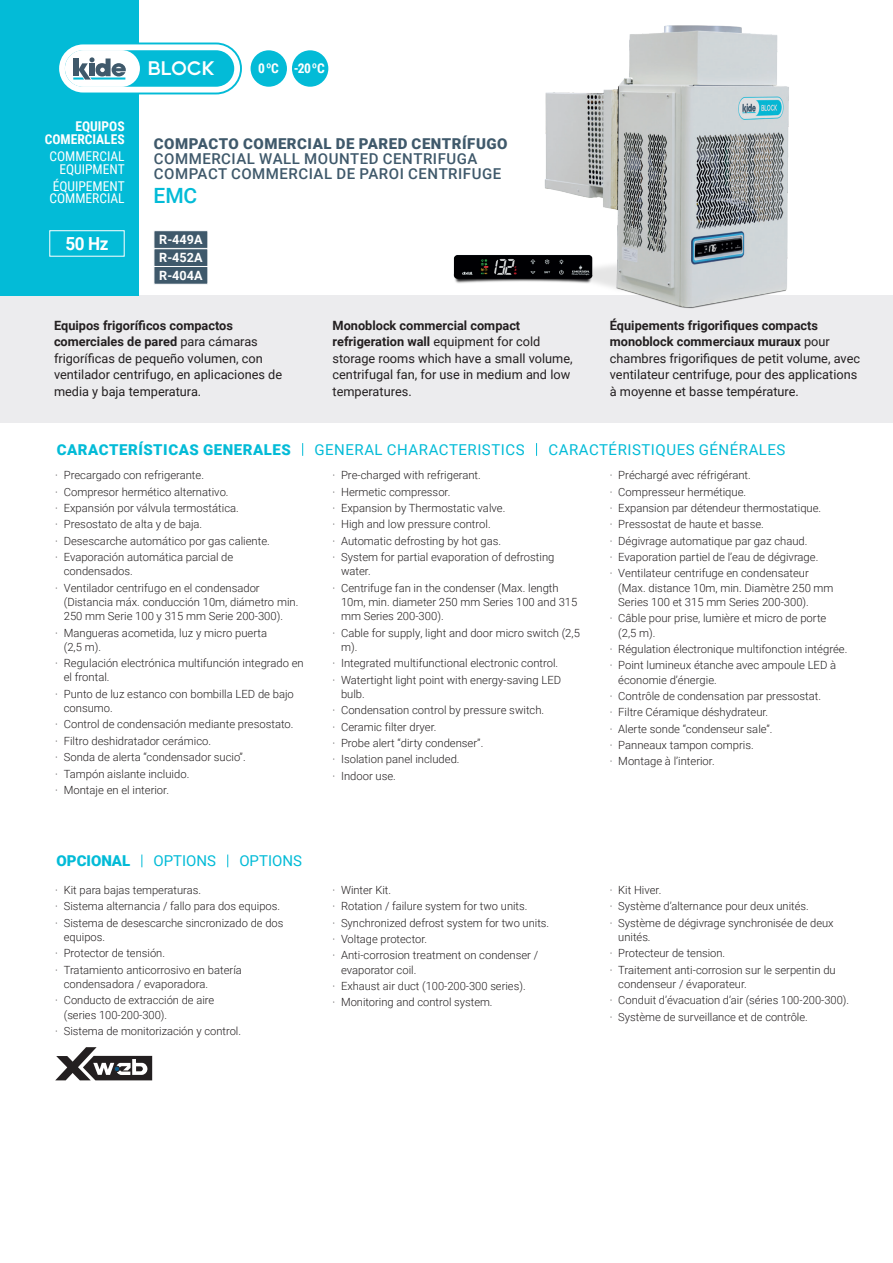
<style>
.page{position:relative;width:893px;height:1263px;background:#fff}
.page>*{position:absolute;margin:0;border:0;box-sizing:border-box;transform-origin:0 0}
.t1{font:500 21px "Roboto";color:#03bbd7}
.t2{font:19.35px "Atami";color:#fff}
.t3{font:700 18px "Roboto";color:#fff;scale:.95 1}
.t4{font:500 15px/15px "Roboto";letter-spacing:.035em;color:#3f596b}
.t5{font:15px "Roboto";letter-spacing:.035em;color:#03bbd7}
.t6{font:900 15px "Roboto";letter-spacing:.035em;color:#3f596b}
.t7{font:900 15px "Roboto";letter-spacing:.035em;color:#03bbd7}
.t8{font:15px "Roboto";color:#03bbd7}
.t9{font:900 15px "Roboto";color:#03bbd7}
.t10{font:13.5px/12.8px "Roboto Condensed";color:#fff;text-align:right}
.t11{font:700 13.5px/12.8px "Roboto Condensed";color:#fff;text-align:right}
.t12{font:12.75px/16.5px "Roboto";color:#231f20}
.t13{font:700 12.75px/17.9px "Roboto";color:#fff;text-align:justify}
.t14{font:300 11.25px/16.4px "Roboto";color:#231f20}
.s1{font-weight:700}
</style>
<div class="page">
<div style="left:0;top:296px;width:893px;height:127px;background:#ececee"></div>
<svg style="left:302px;top:443px;width:1px;height:13px"></svg>
<svg style="left:536px;top:443px;width:1px;height:13px"></svg>
<svg style="left:141px;top:854px;width:1px;height:13px"></svg>
<svg style="left:227px;top:854px;width:1px;height:13px"></svg>
<svg style="left:55px;top:1047px;width:97px;height:33px"></svg>
<div style="left:0;top:0;width:138px;height:296px;background:#03bbd7"></div>
<div style="left:57px;top:43px;width:185px;height:51px;border:8px solid #03bbd7;border-radius:22px"></div>
<div style="left:62px;top:47px;width:175px;height:43px;background:#03bbd7;border-radius:21px"></div>
<div style="left:59px;top:44px;width:181px;height:49px;border:6px solid #fff;border-radius:21px"></div>
<div style="left:65px;top:50px;width:75px;height:37px;background:#fff;border-radius:18px"></div>
<svg style="left:73px;top:57px;width:53px;height:23px"></svg>
<div style="left:49px;top:230px;width:76px;height:27px;background:#03bbd7;border:1px solid #fff"></div>
<img style="left:533px;top:25px;width:266px;height:284px">
<img style="left:453px;top:249px;width:146px;height:37px">
<div style="left:251px;top:50px;width:36px;height:37px;background:#03bbd7;border-radius:50%"></div>
<div style="left:292px;top:50px;width:36px;height:37px;background:#03bbd7;border-radius:50%"></div>
<div style="left:154px;top:230px;width:54px;height:19px;background:#3f596b;border:1px solid #fff"></div>
<div style="left:154px;top:248px;width:54px;height:19px;background:#3f596b;border:1px solid #fff"></div>
<div style="left:154px;top:266px;width:54px;height:19px;background:#3f596b;border:1px solid #fff"></div>
<p class="t11" style="left:45px;top:119px;width:81px">EQUIPOS<br>COMERCIALES</p>
<p class="t10" style="left:49px;top:149px;width:77px">COMMERCIAL<br>EQUIPMENT</p>
<p class="t10" style="left:49px;top:179px;width:77px;text-align:left">ÉQUIPEMENT<br>COMMERCIAL</p>
<h3 class="t3" style="left:66px;top:231px;width:47px">50 Hz</h3>
<h2 class="t2" style="left:148px;top:57px;width:69px">BLOCK</h2>
<p class="t11" style="left:258px;top:62px;width:68px">0 ºC -20 ºC</p>
<h3 class="t6" style="left:154px;top:133px;width:355px">COMPACTO COMERCIAL DE PARED CENTRÍFUGO</h3>
<h3 class="t4" style="left:154px;top:150px;width:349px">COMMERCIAL WALL MOUNTED CENTRIFUGA<br>COMPACT COMMERCIAL DE PAROI CENTRIFUGE</h3>
<h1 class="t1" style="left:154px;top:181px;width:45px">EMC</h1>
<p class="t13" style="left:159px;top:230px;width:45px">R-449A R-452A R-404A</p>
<p class="t12" style="left:54px;top:317px;width:230px"><span class="s1">Equipos frigoríficos compactos comerciales de pared</span> para cámaras frigoríficas de pequeño volumen, con ventilador centrifugo, en aplicaciones de media y baja temperatura.</p>
<p class="t12" style="left:333px;top:317px;width:242px"><span class="s1">Monoblock commercial compact refrigeration wall</span> equipment for cold storage rooms which have a small volume, centrifugal fan, for use in medium and low temperatures.</p>
<p class="t12" style="left:610px;top:317px;width:252px"><span class="s1">Équipements frigorifiques compacts monoblock commerciaux muraux</span> pour chambres frigorifiques de petit volume, avec ventilateur centrifuge, pour des applications à moyenne et basse température.</p>
<h3 class="t7" style="left:57px;top:439px;width:235px">CARACTERÍSTICAS GENERALES</h3>
<h3 class="t5" style="left:315px;top:439px;width:212px">GENERAL CHARACTERISTICS</h3>
<h3 class="t5" style="left:548px;top:439px;width:239px">CARACTÉRISTIQUES GÉNÉRALES</h3>
<p class="t14" style="left:55px;top:467px;width:216px">· Precargado con refrigerante.<br>· Compresor hermético alternativo.<br>· Expansión por válvula termostática.<br>· Presostato de alta y de baja.<br>· Desescarche automático por gas caliente. · Evaporación automática parcial de</p>
<p class="t14" style="left:55px;top:563px;width:206px;text-indent:9px">condensados.<br>· Ventilador centrifugo en el condensador</p>
<p class="t14" style="left:64px;top:594px;width:236px;line-height:14.2px">(Distancia máx. conducción 10m, diámetro min.<br>250 mm Serie 100 y 315 mm Serie 200-300).</p>
<p class="t14" style="left:64px;top:625px;width:205px;line-height:14.2px;text-indent:-9px">· Mangueras acometida, luz y micro puerta (2,5 m).</p>
<p class="t14" style="left:64px;top:656px;width:242px;line-height:14.2px;text-indent:-9px">· Regulación electrónica multifunción integrado en el frontal.</p>
<p class="t14" style="left:64px;top:686px;width:232px;line-height:14.2px;text-indent:-9px">· Punto de luz estanco con bombilla LED de bajo consumo.</p>
<p class="t14" style="left:55px;top:716px;width:240px">· Control de condensación mediante presostato. · Filtro deshidratador cerámico.<br>· Sonda de alerta “condensador sucio”.<br>· Tampón aislante incluido.<br>· Montaje en el interior.</p>
<p class="t14" style="left:333px;top:467px;width:223px">· Pre-charged with refrigerant.<br>· Hermetic compressor.<br>· Expansion by Thermostatic valve.<br>· High and low pressure control.<br>· Automatic defrosting by hot gas.<br>· System for partial evaporation of defrosting</p>
<p class="t14" style="left:333px;top:563px;width:228px;text-indent:9px">water.<br>· Centrifuge fan in the condenser (Max. length</p>
<p class="t14" style="left:341px;top:594px;width:238px;line-height:14.2px">10m, min. diameter 250 mm Series 100 and 315 mm Series 200-300).</p>
<p class="t14" style="left:341px;top:625px;width:240px;line-height:14.2px;text-indent:-9px">· Cable for supply, light and door micro switch (2,5 m).</p>
<p class="t14" style="left:333px;top:655px;width:230px">· Integrated multifunctional electronic control. · Watertight light point with energy-saving LED</p>
<p class="t14" style="left:333px;top:685px;width:213px;text-indent:9px">bulb.<br>· Condensation control by pressure switch. · Ceramic filter dryer.<br>· Probe alert “dirty condenser”.<br>· Isolation panel included.<br>· Indoor use.</p>
<p class="t14" style="left:610px;top:467px;width:213px">· Préchargé avec réfrigérant.<br>· Compresseur hermétique.<br>· Expansion par détendeur thermostatique. · Pressostat de haute et basse.<br>· Dégivrage automatique par gaz chaud.<br>· Evaporation partiel de l’eau de dégivrage. · Ventilateur centrifuge en condensateur</p>
<p class="t14" style="left:618px;top:580px;width:217px;line-height:14.2px">(Max. distance 10m, min. Diamètre 250 mm<br>Series 100 et 315 mm Series 200-300).</p>
<p class="t14" style="left:618px;top:611px;width:210px;line-height:14.2px;text-indent:-9px">· Câble pour prise, lumière et micro de porte (2,5 m).</p>
<p class="t14" style="left:610px;top:640px;width:239px">· Régulation électronique multifonction intégrée. · Point lumineux étanche avec ampoule LED à</p>
<p class="t14" style="left:610px;top:671px;width:213px;text-indent:9px">économie d’énergie.<br>· Contrôle de condensation par pressostat. · Filtre Céramique déshydrateur.<br>· Alerte sonde “condenseur sale”.<br>· Panneaux tampon compris.<br>· Montage à l’interior.</p>
<h3 class="t9" style="left:57px;top:850px;width:75px">OPCIONAL</h3>
<h3 class="t8" style="left:153px;top:850px;width:64px">OPTIONS</h3>
<h3 class="t8" style="left:239px;top:850px;width:64px">OPTIONS</h3>
<p class="t14" style="left:55px;top:881px;width:230px">· Kit para bajas temperaturas.<br>· Sistema alternancia / fallo para dos equipos. · Sistema de desescarche sincronizado de dos</p>
<p class="t14" style="left:55px;top:928px;width:188px;text-indent:9px">equipos.<br>· Protector de tensión.<br>· Tratamiento anticorrosivo en batería</p>
<p class="t14" style="left:55px;top:975px;width:161px;text-align:center">condensadora / evaporadora.<br>· Conducto de extracción de aire</p>
<p class="t14" style="left:55px;top:1006px;width:187px;text-indent:9px">(series 100-200-300).<br>· Sistema de monitorización y control.</p>
<p class="t14" style="left:333px;top:881px;width:218px">· Winter Kit.<br>· Rotation / failure system for two units.<br>· Synchronized defrost system for two units. · Voltage protector.<br>· Anti-corrosion treatment on condenser /</p>
<p class="t14" style="left:333px;top:961px;width:195px;text-indent:9px">evaporator coil.<br>· Exhaust air duct (100-200-300 series). · Monitoring and control system.</p>
<p class="t14" style="left:610px;top:881px;width:225px">· Kit Hiver.<br>· Système d’alternance pour deux unités.<br>· Système de dégivrage synchronisée de deux</p>
<p class="t14" style="left:610px;top:928px;width:227px;text-indent:9px">unités.<br>· Protecteur de tension.<br>· Traitement anti-corrosion sur le serpentin du</p>
<p class="t14" style="left:610px;top:975px;width:241px;text-indent:9px">condenseur / évaporateur.<br>· Conduit d’évacuation d’air (séries 100-200-300). · Système de surveillance et de contrôle.</p>
</div>
